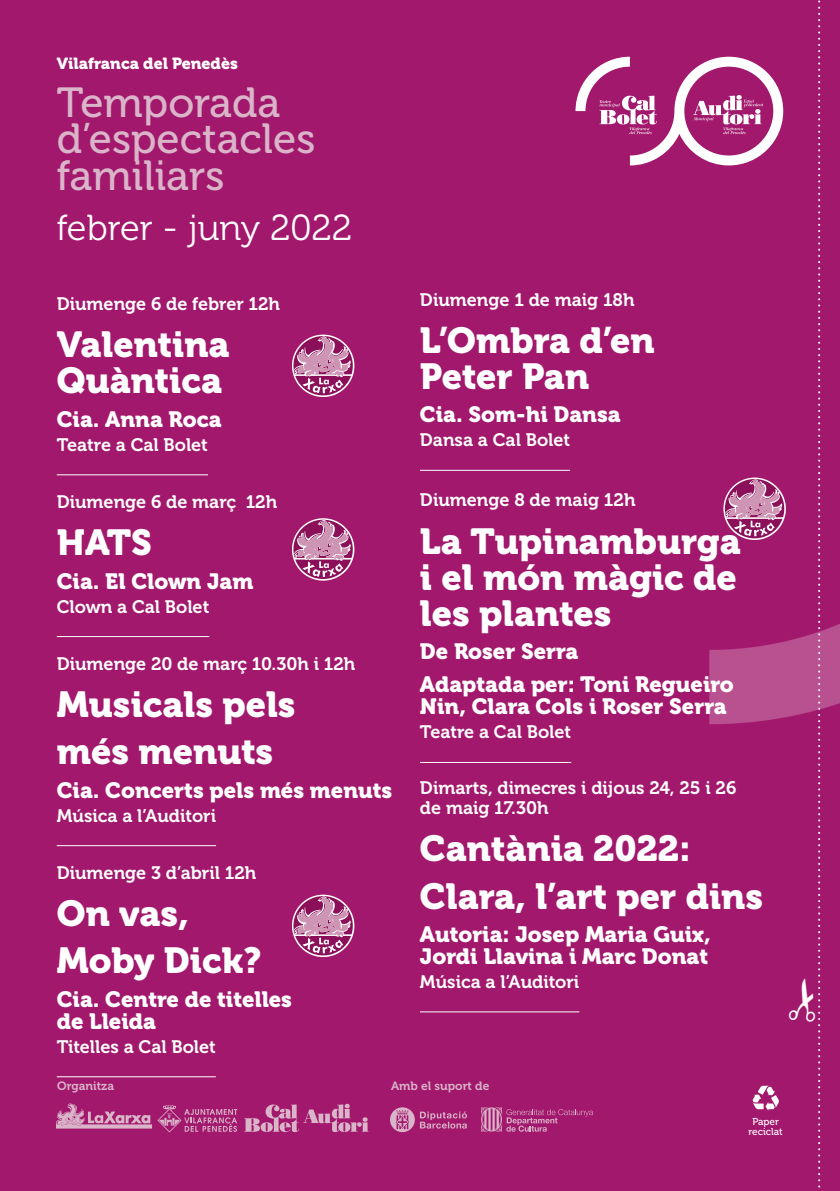
<style>
.page{position:relative;width:840px;height:1191px;background:#fff}
.page>*{position:absolute;margin:0;border:0;box-sizing:border-box;transform-origin:0 0}
.t1{font:42px/36.4px "Museo 500";color:#dab4c9}
.t2{font:36px/36px "Museo 900";color:#fff}
.t3{font:36px "Museo 300";color:#fff}
.t4{font:22px/22px "Museo 900";color:#fff}
.t5{font:18px/20px "Museo 700";color:#fff}
.t6{font:16px "Museo 900";color:#fff}
.t7{font:12px "Museo 700";color:#dab4c9}
.t8{font:10px/10px "Museo 500";color:#fff;text-align:center}
</style>
<div class="page">
<div style="left:0;top:0;width:839px;height:1191px;background:#a2186d"></div>
<img style="left:819px;top:0;width:20px;height:1126px">
<svg style="left:390px;top:1107px;width:76px;height:25px"></svg>
<svg style="left:244px;top:1103px;width:124px;height:29px"></svg>
<svg style="left:57px;top:1103px;width:180px;height:29px"></svg>
<hr style="left:57px;top:474px;width:151px;height:1px;background:#fff">
<hr style="left:57px;top:636px;width:152px;height:1px;background:#fff">
<hr style="left:57px;top:845px;width:159px;height:1px;background:#fff">
<hr style="left:57px;top:1076px;width:159px;height:1px;background:#fff">
<hr style="left:420px;top:470px;width:149px;height:1px;background:#fff">
<hr style="left:420px;top:762px;width:151px;height:1px;background:#fff">
<hr style="left:420px;top:1011px;width:159px;height:1px;background:#fff">
<svg style="left:292px;top:894px;width:62px;height:63px"></svg>
<svg style="left:292px;top:518px;width:62px;height:62px"></svg>
<svg style="left:292px;top:334px;width:62px;height:63px"></svg>
<svg style="left:480px;top:0;width:339px;height:1188px"></svg>
<p class="t6" style="left:57px;top:54px;width:182px">Vilafranca del Penedès</p>
<h1 class="t1" style="left:57px;top:85px;width:260px">Temporada d’espectacles familiars</h1>
<h2 class="t3" style="left:57px;top:208px;width:297px">febrer - juny 2022</h2>
<p class="t5" style="left:57px;top:294px;width:225px">Diumenge 6 de febrer 12h</p>
<h2 class="t2" style="left:57px;top:327px;width:174px">Valentina<br>Quàntica</h2>
<p class="t4" style="left:57px;top:408px;width:166px">Cia. Anna Roca</p>
<p class="t5" style="left:57px;top:435px;width:153px">Teatre a Cal Bolet</p>
<p class="t5" style="left:57px;top:492px;width:222px">Diumenge 6 de març 12h</p>
<h2 class="t2" style="left:57px;top:525px;width:97px">HATS</h2>
<p class="t4" style="left:57px;top:570px;width:198px">Cia. El Clown Jam</p>
<p class="t5" style="left:57px;top:596px;width:154px">Clown a Cal Bolet</p>
<p class="t5" style="left:57px;top:653px;width:300px">Diumenge 20 de març 10.30h i 12h</p>
<h2 class="t2" style="left:57px;top:681px;width:240px;line-height:47.4px">Musicals pels més menuts</h2>
<p class="t4" style="left:57px;top:779px;width:337px">Cia. Concerts pels més menuts</p>
<p class="t5" style="left:57px;top:805px;width:161px">Música a l’Auditori</p>
<p class="t5" style="left:57px;top:862px;width:201px">Diumenge 3 d’abril 12h</p>
<h2 class="t2" style="left:57px;top:890px;width:206px;line-height:47.4px">On vas,<br>Moby Dick?</h2>
<p class="t4" style="left:57px;top:988px;width:237px">Cia. Centre de titelles de Lleida</p>
<p class="t5" style="left:57px;top:1036px;width:160px">Titelles a Cal Bolet</p>
<p class="t5" style="left:420px;top:289px;width:216px">Diumenge 1 de maig 18h</p>
<h2 class="t2" style="left:420px;top:323px;width:236px">L’Ombra d’en<br>Peter Pan</h2>
<p class="t4" style="left:420px;top:404px;width:202px">Cia. Som-hi Dansa</p>
<p class="t5" style="left:420px;top:430px;width:151px">Dansa a Cal Bolet</p>
<p class="t5" style="left:420px;top:490px;width:217px">Diumenge 8 de maig 12h</p>
<h2 class="t2" style="left:420px;top:523px;width:322px;text-align:justify">La Tupinamburga i el món màgic de les plantes</h2>
<p class="t4" style="left:420px;top:635px;width:315px;line-height:33.4px">De Roser Serra<br>Adaptada per: Toni Regueiro</p>
<p class="t4" style="left:420px;top:696px;width:308px">Nin, Clara Cols i Roser Serra</p>
<p class="t5" style="left:420px;top:722px;width:153px">Teatre a Cal Bolet</p>
<p class="t5" style="left:420px;top:778px;width:318px">Dimarts, dimecres i dijous 24, 25 i 26 de maig 17.30h</p>
<h2 class="t2" style="left:420px;top:825px;width:344px;line-height:47.4px">Cantània 2022:<br>Clara, l’art per dins</h2>
<p class="t4" style="left:420px;top:923px;width:292px">Autoria: Josep Maria Guix,<br>Jordi Llavina i Marc Donat</p>
<p class="t5" style="left:420px;top:972px;width:161px">Música a l’Auditori</p>
<p class="t7" style="left:57px;top:1079px;width:58px">Organitza</p>
<p class="t7" style="left:391px;top:1079px;width:100px">Amb el suport de</p>
<p class="t8" style="left:748px;top:1116px;width:36px">Paper reciclat</p>
</div>
